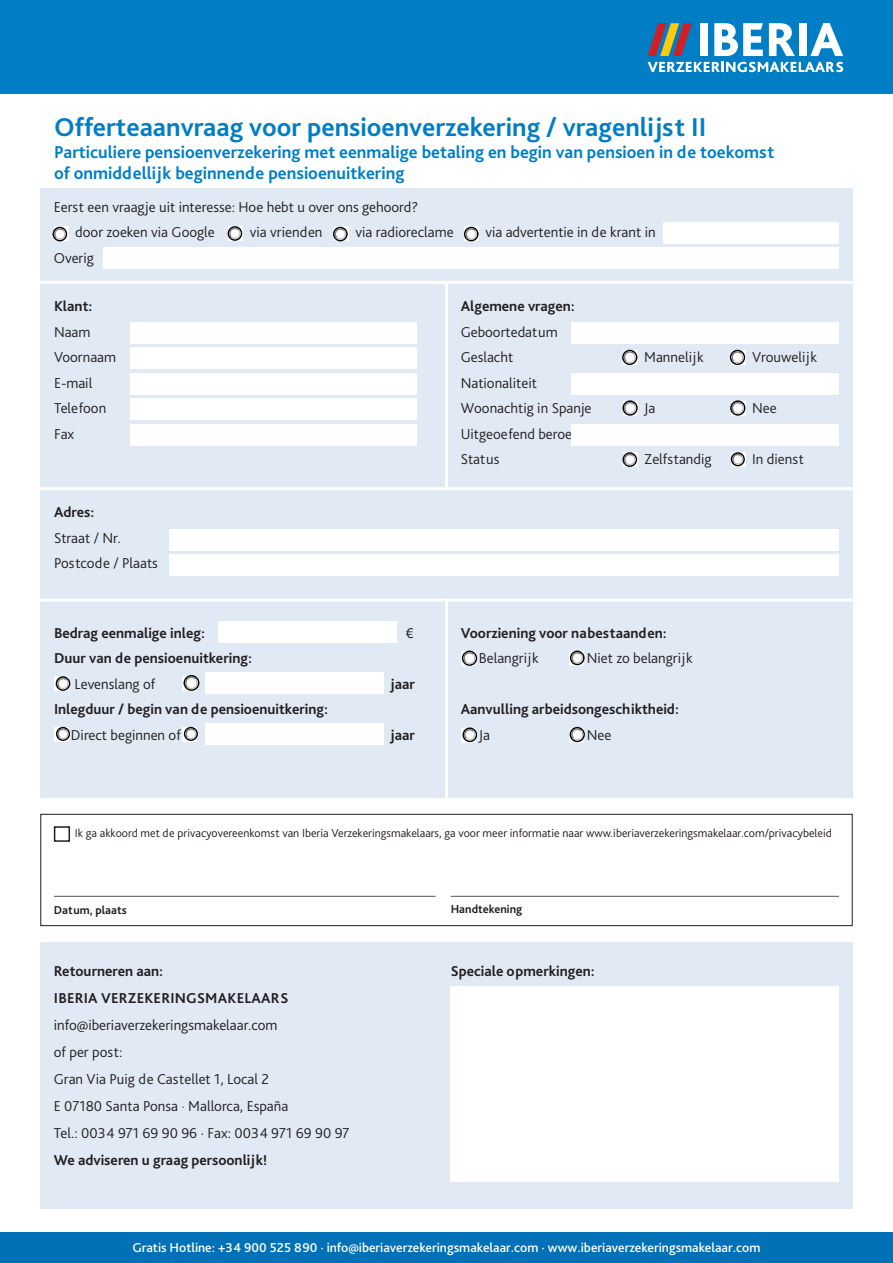
<style>
.page{position:relative;width:893px;height:1263px;background:#fff}
.page>*{position:absolute;margin:0;border:0;box-sizing:border-box;transform-origin:0 0}
.t1{font:700 27px "Bliss Pro";color:#007ec5}
.t2{font:700 18px/21.6px "Bliss Pro";color:#007ec5}
.t3{font:300 15px/25.5px "Bliss Pro";color:#231f20}
.t4{font:700 15px/27px "Bliss Pro";color:#231f20}
.t5{font:500 13.5px "Bliss Pro";color:#fff}
.t6{font:300 12px "Bliss Pro";color:#231f20}
.t7{font:700 12px "Bliss Pro";color:#231f20}
.s1{font-family:"Univers LT Std";font-stretch:condensed}
</style>
<div class="page">
<div style="left:40px;top:188px;width:813px;height:609px;background:#e1e9f5"></div>
<div style="left:0;top:1233px;width:893px;height:30px;background:#0071b6"></div>
<div style="left:0;top:0;width:893px;height:94px;background:#007ec5"></div>
<div style="left:461px;top:651px;width:14px;height:14px;background:#fff"></div>
<div style="left:569px;top:651px;width:14px;height:14px;background:#fff"></div>
<div style="left:461px;top:728px;width:14px;height:14px;background:#fff"></div>
<svg style="left:569px;top:728px;width:14px;height:14px"></svg>
<div style="left:40px;top:814px;width:813px;height:112px;border:1px solid #231f20"></div>
<div style="left:40px;top:942px;width:813px;height:267px;background:#e1e9f5"></div>
<hr style="left:451px;top:896px;width:388px;height:1px;background:#57585a">
<hr style="left:54px;top:896px;width:382px;height:1px;background:#57585a">
<div style="left:451px;top:986px;width:388px;height:196px;background:#fff"></div>
<div style="left:54px;top:826px;width:16px;height:16px;border:2px solid #231f20"></div>
<div style="left:218px;top:621px;width:179px;height:21px;background:#fff"></div>
<div style="left:205px;top:672px;width:179px;height:21px;background:#fff"></div>
<div style="left:205px;top:723px;width:179px;height:21px;background:#fff"></div>
<div style="left:182px;top:727px;width:15px;height:14px;background:#fff"></div>
<div style="left:182px;top:676px;width:15px;height:14px;background:#fff"></div>
<svg style="left:54px;top:676px;width:2px;height:14px"></svg>
<div style="left:54px;top:727px;width:15px;height:14px;background:#fff"></div>
<hr style="left:24px;top:487px;width:853px;height:3px;background:#fff">
<hr style="left:24px;top:599px;width:853px;height:3px;background:#fff">
<hr style="left:445px;top:600px;width:3px;height:203px;background:#fff">
<div style="left:169px;top:529px;width:670px;height:21px;background:#fff"></div>
<div style="left:169px;top:555px;width:670px;height:21px;background:#fff"></div>
<svg style="left:731px;top:466px;width:14px;height:1px"></svg>
<hr style="left:24px;top:281px;width:853px;height:3px;background:#fff">
<hr style="left:445px;top:281px;width:3px;height:206px;background:#fff">
<div style="left:130px;top:322px;width:287px;height:21px;background:#fff"></div>
<div style="left:571px;top:322px;width:268px;height:21px;background:#fff"></div>
<div style="left:130px;top:424px;width:287px;height:22px;background:#fff"></div>
<div style="left:571px;top:424px;width:268px;height:22px;background:#fff"></div>
<div style="left:130px;top:347px;width:287px;height:22px;background:#fff"></div>
<div style="left:130px;top:373px;width:287px;height:21px;background:#fff"></div>
<div style="left:571px;top:373px;width:268px;height:21px;background:#fff"></div>
<div style="left:130px;top:399px;width:287px;height:21px;background:#fff"></div>
<div style="left:663px;top:222px;width:176px;height:21px;background:#fff"></div>
<div style="left:103px;top:247px;width:736px;height:22px;background:#fff"></div>
<div style="left:54px;top:226px;width:15px;height:14px;background:#fff"></div>
<svg style="left:242px;top:226px;width:1px;height:14px"></svg>
<div style="left:334px;top:226px;width:15px;height:14px;background:#fff"></div>
<svg style="left:464px;top:226px;width:15px;height:1px"></svg>
<div style="left:700px;top:23px;width:7px;height:33px;background:#fff"></div>
<svg style="left:714px;top:23px;width:49px;height:33px"></svg>
<svg style="left:769px;top:23px;width:26px;height:33px"></svg>
<div style="left:799px;top:23px;width:8px;height:33px;background:#fff"></div>
<svg style="left:810px;top:23px;width:33px;height:33px"></svg>
<svg style="left:648px;top:23px;width:44px;height:33px"></svg>
<svg style="left:648px;top:62px;width:195px;height:10px"></svg>
<svg style="left:52px;top:227px;width:16px;height:14px"></svg>
<svg style="left:228px;top:226px;width:14px;height:15px"></svg>
<svg style="left:333px;top:227px;width:15px;height:14px"></svg>
<svg style="left:463px;top:227px;width:16px;height:14px"></svg>
<svg style="left:622px;top:350px;width:15px;height:15px"></svg>
<svg style="left:730px;top:350px;width:15px;height:15px"></svg>
<svg style="left:622px;top:400px;width:16px;height:16px"></svg>
<svg style="left:730px;top:400px;width:15px;height:16px"></svg>
<svg style="left:622px;top:452px;width:15px;height:15px"></svg>
<svg style="left:730px;top:452px;width:15px;height:14px"></svg>
<svg style="left:56px;top:676px;width:14px;height:15px"></svg>
<svg style="left:183px;top:675px;width:17px;height:16px"></svg>
<svg style="left:56px;top:727px;width:14px;height:14px"></svg>
<svg style="left:183px;top:727px;width:15px;height:14px"></svg>
<svg style="left:462px;top:651px;width:15px;height:15px"></svg>
<svg style="left:570px;top:651px;width:15px;height:14px"></svg>
<svg style="left:462px;top:727px;width:15px;height:15px"></svg>
<div style="left:570px;top:727px;width:15px;height:15px;border:1px solid #000;border-radius:50%"></div>
<svg style="left:570px;top:729px;width:15px;height:11px"></svg>
<h1 class="t1" style="left:54px;top:117px;width:654px">Offerteaanvraag voor pensioenverzekering / vragenlijst II</h1>
<p class="t2" style="left:54px;top:143px;width:722px">Particuliere pensioenverzekering met eenmalige betaling en begin van pensioen in de toekomst of onmiddellijk beginnende pensioenuitkering</p>
<p class="t3" style="left:75px;top:196px;width:345px;text-indent:-21px">Eerst een vraagje uit interesse: Hoe hebt u over ons gehoord? door zoeken via Google</p>
<p class="t3" style="left:250px;top:221px;width:74px">via vrienden</p>
<p class="t3" style="left:355px;top:221px;width:100px">via radioreclame</p>
<p class="t3" style="left:485px;top:221px;width:172px">via advertentie in de krant in</p>
<p class="t3" style="left:54px;top:247px;width:42px">Overig</p>
<p class="t4" style="left:54px;top:294px;width:40px">Klant:</p>
<p class="t3" style="left:54px;top:320px;width:64px">Naam<br>Voornaam<br>E-mail<br>Telefoon<br>Fax</p>
<p class="t4" style="left:54px;top:500px;width:42px">Adres:</p>
<p class="t3" style="left:54px;top:526px;width:105px">Straat / Nr.<br>Postcode / Plaats</p>
<p class="t4" style="left:54px;top:620px;width:152px">Bedrag eenmalige inleg:</p>
<p class="t3" style="left:406px;top:621px;width:9px">€</p>
<p class="t4" style="left:54px;top:646px;width:199px">Duur van de pensioenuitkering:</p>
<p class="t3" style="left:74px;top:672px;width:83px">Levenslang of</p>
<p class="t4" style="left:391px;top:671px;width:25px">jaar</p>
<p class="t4" style="left:54px;top:697px;width:276px">Inlegduur / begin van de pensioenuitkering:</p>
<p class="t3" style="left:71px;top:723px;width:111px">Direct beginnen of</p>
<p class="t4" style="left:391px;top:722px;width:25px">jaar</p>
<p class="t4" style="left:461px;top:294px;width:116px">Algemene vragen:</p>
<p class="t3" style="left:461px;top:320px;width:99px">Geboortedatum<br>Geslacht</p>
<p class="t3" style="left:461px;top:371px;width:132px">Nationaliteit<br>Woonachtig in Spanje</p>
<p class="t3" style="left:461px;top:422px;width:120px">Uitgeoefend beroep<br>Status</p>
<p class="t3" style="left:644px;top:346px;width:61px">Mannelijk</p>
<p class="t3" style="left:752px;top:346px;width:66px">Vrouwelijk</p>
<p class="t3" style="left:644px;top:397px;width:13px">Ja</p>
<p class="t3" style="left:752px;top:397px;width:26px">Nee</p>
<p class="t3" style="left:644px;top:448px;width:69px">Zelfstandig</p>
<p class="t3" style="left:752px;top:448px;width:53px">In dienst</p>
<p class="t4" style="left:461px;top:620px;width:208px">Voorziening voor nabestaanden:</p>
<p class="t3" style="left:479px;top:647px;width:61px">Belangrijk</p>
<p class="t3" style="left:587px;top:647px;width:107px">Niet zo belangrijk</p>
<p class="t4" style="left:461px;top:697px;width:220px">Aanvulling arbeidsongeschiktheid:</p>
<p class="t3" style="left:479px;top:723px;width:13px">Ja</p>
<p class="t3" style="left:587px;top:723px;width:26px">Nee</p>
<p class="t6" style="left:75px;top:828px;width:758px">Ik ga akkoord met de privacyovereenkomst van Iberia Verzekeringsmakelaars, ga voor meer informatie naar www.iberiaverzekeringsmakelaar.com/privacybeleid</p>
<p class="t7" style="left:54px;top:905px;width:74px">Datum, plaats</p>
<p class="t7" style="left:451px;top:904px;width:73px">Handtekening</p>
<p class="t4" style="left:54px;top:959px;width:236px">Retourneren aan:<br>IBERIA VERZEKERINGSMAKELAARS</p>
<p class="t3" style="left:54px;top:1013px;width:297px;line-height:27px">info@iberiaverzekeringsmakelaar.com<br>of per post:<br>Gran Via Puig de Castellet 1, Local 2<br>E 07180 Santa Ponsa <span class="s1">·</span> Mallorca, España<br>Tel.: 0034 971 69 90 96 · Fax: 0034 971 69 90 97</p>
<p class="t4" style="left:54px;top:1148px;width:215px">We adviseren u graag persoonlijk!</p>
<p class="t4" style="left:451px;top:959px;width:146px">Speciale opmerkingen:</p>
<p class="t5" style="left:132px;top:1242px;width:629px">Gratis Hotline: +34 900 525 890 · info@iberiaverzekeringsmakelaar.com · www.iberiaverzekeringsmakelaar.com</p>
</div>
